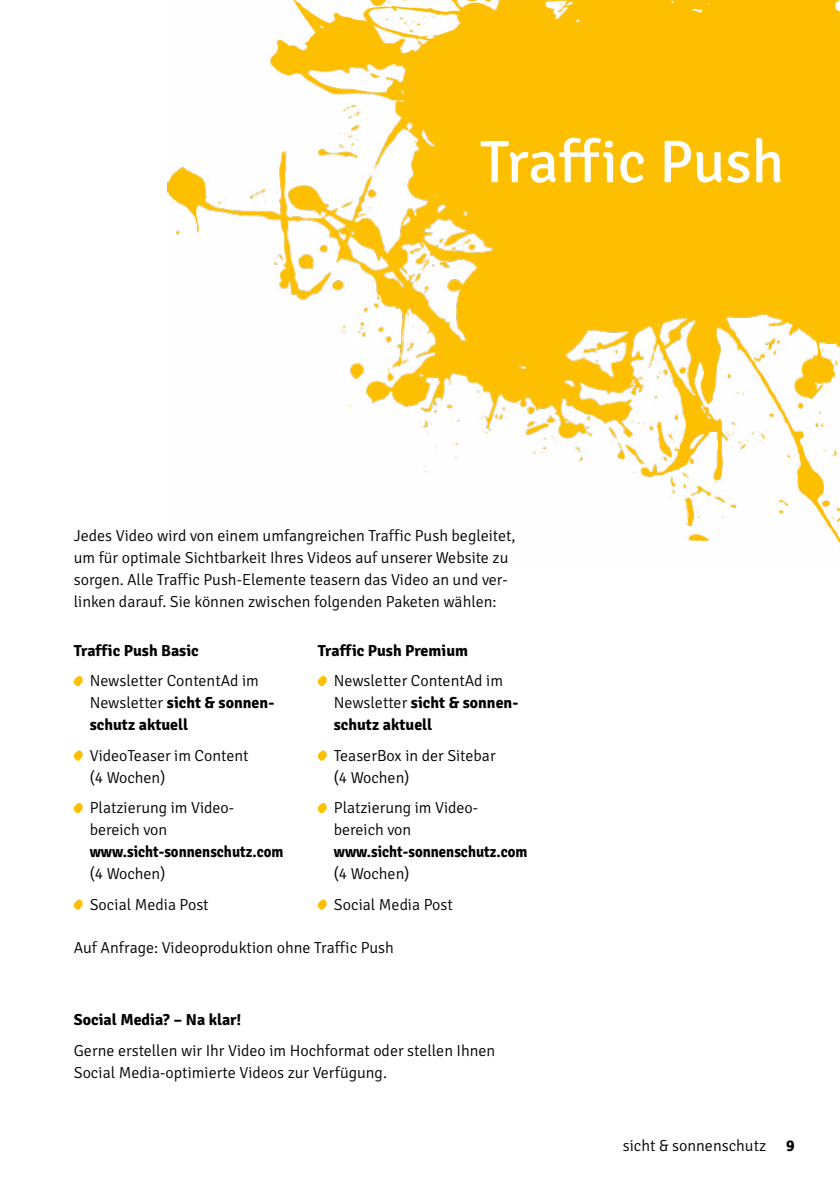
<style>
.page{position:relative;width:840px;height:1191px;background:#fff}
.page>*{position:absolute;margin:0;border:0;box-sizing:border-box;transform-origin:0 0}
.t1{font:60px "Signika";color:#fff}
.t2{font:300 16px/22px "Signika";color:#000}
.t3{font:700 16px "Signika";color:#000}
.t4{font:700 16px "Signika";color:#000;scale:.93 1}
.s1{font-weight:700}
</style>
<div class="page">
<img style="left:167px;top:0;width:672px;height:544px">
<svg style="left:73px;top:675px;width:10px;height:11px"></svg>
<svg style="left:73px;top:750px;width:10px;height:11px"></svg>
<svg style="left:73px;top:803px;width:10px;height:10px"></svg>
<svg style="left:73px;top:899px;width:10px;height:11px"></svg>
<svg style="left:317px;top:675px;width:10px;height:11px"></svg>
<svg style="left:317px;top:750px;width:10px;height:11px"></svg>
<svg style="left:317px;top:803px;width:10px;height:10px"></svg>
<svg style="left:317px;top:899px;width:10px;height:11px"></svg>
<h1 class="t1" style="left:479px;top:128px;width:306px">Traffic Push</h1>
<p class="t2" style="left:74px;top:524px;width:443px">Jedes Video wird von einem umfangreichen Traffic Push begleitet, um für optimale Sichtbarkeit Ihres Videos auf unserer Website zu sorgen. Alle Traffic Push-Elemente teasern das Video an und ver&shy;linken darauf. Sie können zwischen folgenden Paketen wählen:</p>
<p class="t3" style="left:74px;top:640px;width:126px">Traffic Push Basic</p>
<p class="t2" style="left:90px;top:670px;width:186px">Newsletter ContentAd im<br>Newsletter <span class="s1">sicht &amp; sonnen&shy;schutz aktuell</span></p>
<p class="t2" style="left:90px;top:744px;width:160px">VideoTeaser im Content (4 Wochen)</p>
<p class="t2" style="left:90px;top:797px;width:144px">Platzierung im Video&shy;bereich von</p>
<p class="t4" style="left:90px;top:842px;width:210px">www.sicht-sonnenschutz.com</p>
<p class="t2" style="left:90px;top:859px;width:120px;line-height:30.6px">(4 Wochen)<br>Social Media Post</p>
<p class="t3" style="left:317px;top:640px;width:152px">Traffic Push Premium</p>
<p class="t2" style="left:333px;top:670px;width:186px">Newsletter ContentAd im<br>Newsletter <span class="s1">sicht &amp; sonnen&shy;schutz aktuell</span></p>
<p class="t2" style="left:333px;top:744px;width:163px">TeaserBox in der Sitebar (4 Wochen)</p>
<p class="t2" style="left:333px;top:797px;width:144px">Platzierung im Video&shy;bereich von</p>
<p class="t4" style="left:333px;top:842px;width:210px">www.sicht-sonnenschutz.com</p>
<p class="t2" style="left:333px;top:859px;width:120px;line-height:30.6px">(4 Wochen)<br>Social Media Post</p>
<p class="t2" style="left:74px;top:937px;width:321px">Auf Anfrage: Videoproduktion ohne Traffic Push</p>
<p class="t3" style="left:74px;top:1010px;width:169px">Social Media? – Na klar!</p>
<p class="t2" style="left:74px;top:1039px;width:423px">Gerne erstellen wir Ihr Video im Hochformat oder stellen Ihnen<br>Social Media-optimierte Videos zur Verfügung.</p>
<p class="t2" style="left:622px;top:1135px;width:145px">sicht &amp; sonnenschutz</p>
<p class="t3" style="left:785px;top:1136px;width:10px">9</p>
</div>
